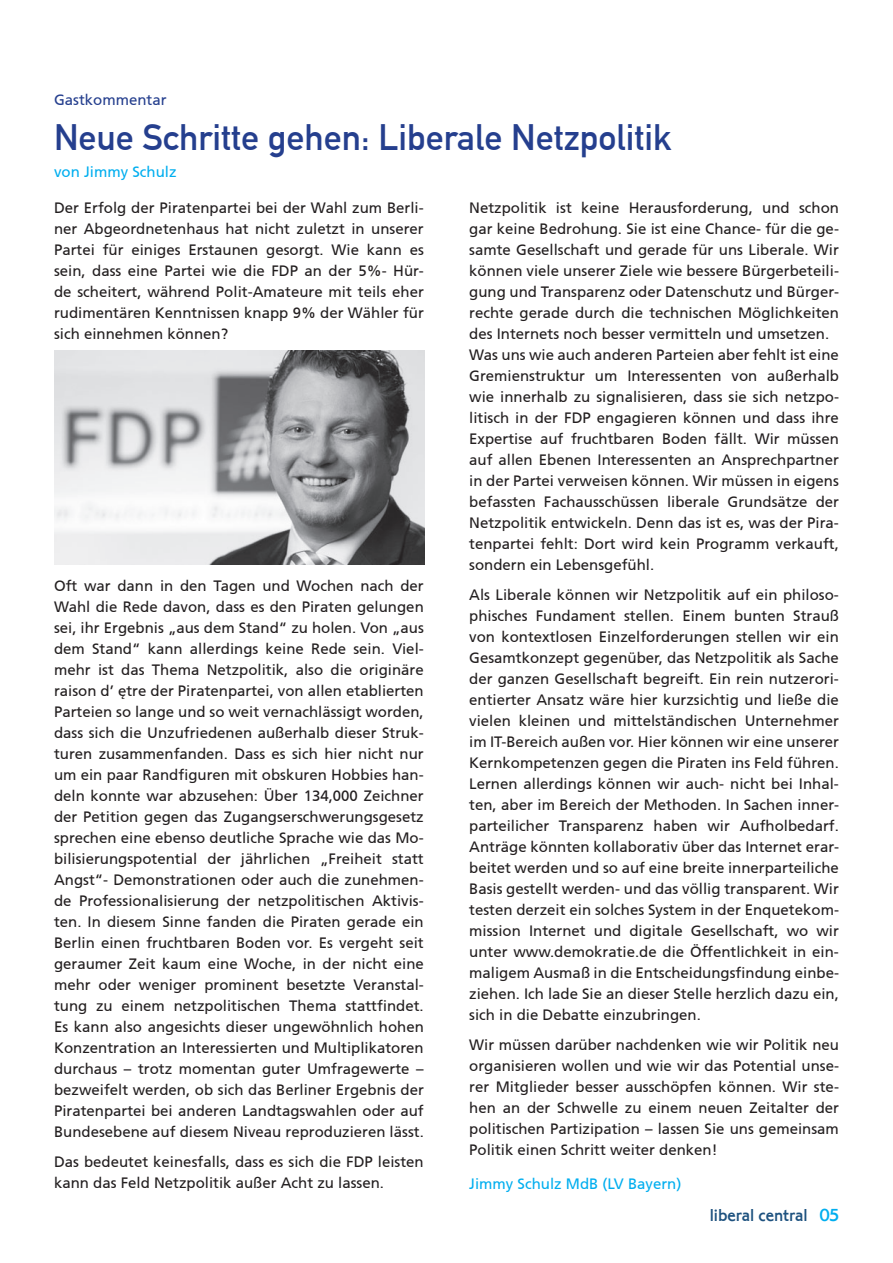
<style>
.page{position:relative;width:893px;height:1263px;background:#fff}
.page>*{position:absolute;margin:0;border:0;box-sizing:border-box;transform-origin:0 0}
.t1{font:36px "DIN Mittelschrift LT";color:#253f8e}
.t2{font:18px "Corinthian Medium Plain";color:#1e527f}
.t3{font:15px/21px "Frutiger CE";color:#231f20;text-align:justify}
.t4{font:15px "Frutiger CE";color:#00aeef}
.t5{font:15px "Frutiger CE";color:#253f8e}
.s1{color:#00aeef}
</style>
<div class="page">
<img style="left:54px;top:350px;width:370px;height:214px">
<p class="t5" style="left:54px;top:91px;width:114px">Gastkommentar</p>
<h1 class="t1" style="left:54px;top:116px;width:619px">Neue Schritte gehen: Liberale Netzpolitik</h1>
<p class="t4" style="left:54px;top:163px;width:124px">von Jimmy Schulz</p>
<p class="t3" style="left:54px;top:197px;width:371px">Der Erfolg der Piratenpartei bei der Wahl zum Berli&shy;ner Abgeordnetenhaus hat nicht zuletzt in unserer Partei für einiges Erstaunen gesorgt. Wie kann es sein, dass eine Partei wie die FDP an der 5%- Hür&shy;de scheitert, während Polit-Amateure mit teils eher rudimentären Kenntnissen knapp 9% der Wähler für sich einnehmen können?</p>
<p class="t3" style="left:469px;top:197px;width:371px;text-align:left">Netzpolitik ist keine Herausforderung, und schon gar keine Bedrohung. Sie ist eine Chance- für die ge&shy;samte Gesellschaft und gerade für uns Liberale. Wir können viele unserer Ziele wie bessere Bürgerbeteili&shy;gung und Transparenz oder Datenschutz und Bürger&shy;rechte gerade durch die technischen Möglichkeiten des Internets noch besser vermitteln und umsetzen.<br>Was uns wie auch anderen Parteien aber fehlt ist eine Gremienstruktur um Interessenten von außerhalb wie innerhalb zu signalisieren, dass sie sich netzpo&shy;litisch in der FDP engagieren können und dass ihre Expertise auf fruchtbaren Boden fällt. Wir müssen auf allen Ebenen Interessenten an Ansprechpartner in der Partei verweisen können. Wir müssen in eigens befassten Fachausschüssen liberale Grundsätze der Netzpolitik entwickeln. Denn das ist es, was der Pira&shy;tenpartei fehlt: Dort wird kein Programm verkauft, sondern ein Lebensgefühl.</p>
<p class="t3" style="left:469px;top:584px;width:371px">Als Liberale können wir Netzpolitik auf ein philoso&shy;phisches Fundament stellen. Einem bunten Strauß von kontextlosen Einzelforderungen stellen wir ein Gesamtkonzept gegenüber, das Netzpolitik als Sache der ganzen Gesellschaft begreift. Ein rein nutzerori&shy;entierter Ansatz wäre hier kurzsichtig und ließe die vielen kleinen und mittelständischen Unternehmer im IT-Bereich außen vor. Hier können wir eine unserer Kernkompetenzen gegen die Piraten ins Feld führen.<br>Lernen allerdings können wir auch- nicht bei Inhal&shy;ten, aber im Bereich der Methoden. In Sachen inner&shy;parteilicher Transparenz haben wir Aufholbedarf.<br>Anträge könnten kollaborativ über das Internet erar&shy;beitet werden und so auf eine breite innerparteiliche Basis gestellt werden- und das völlig transparent. Wir testen derzeit ein solches System in der Enquetekom&shy;mission Internet und digitale Gesellschaft, wo wir unter www.demokratie.de die Öffentlichkeit in ein&shy;maligem Ausmaß in die Entscheidungsfindung einbe&shy;ziehen. Ich lade Sie an dieser Stelle herzlich dazu ein, sich in die Debatte einzubringen.</p>
<p class="t3" style="left:469px;top:1034px;width:371px">Wir müssen darüber nachdenken wie wir Politik neu organisieren wollen und wie wir das Potential unse&shy;rer Mitglieder besser ausschöpfen können. Wir ste&shy;hen an der Schwelle zu einem neuen Zeitalter der politischen Partizipation – lassen Sie uns gemeinsam Politik einen Schritt weiter denken!</p>
<p class="t4" style="left:469px;top:1175px;width:214px">Jimmy Schulz MdB (LV Bayern)</p>
<p class="t3" style="left:54px;top:575px;width:371px">Oft war dann in den Tagen und Wochen nach der Wahl die Rede davon, dass es den Piraten gelungen sei, ihr Ergebnis „aus dem Stand“ zu holen. Von „aus dem Stand“ kann allerdings keine Rede sein. Viel&shy;mehr ist das Thema Netzpolitik, also die originäre raison d’ être der Piratenpartei, von allen etablierten Parteien so lange und so weit vernachlässigt worden, dass sich die Unzufriedenen außerhalb dieser Struk&shy;turen zusammenfanden. Dass es sich hier nicht nur um ein paar Randfiguren mit obskuren Hobbies han&shy;deln konnte war abzusehen: Über 134,000 Zeichner der Petition gegen das Zugangserschwerungsgesetz sprechen eine ebenso deutliche Sprache wie das Mo&shy;bilisierungspotential der jährlichen „Freiheit statt Angst“- Demonstrationen oder auch die zunehmen&shy;de Professionalisierung der netzpolitischen Aktivis&shy;ten. In diesem Sinne fanden die Piraten gerade ein Berlin einen fruchtbaren Boden vor. Es vergeht seit geraumer Zeit kaum eine Woche, in der nicht eine mehr oder weniger prominent besetzte Veranstal&shy;tung zu einem netzpolitischen Thema stattfindet.<br>Es kann also angesichts dieser ungewöhnlich hohen Konzentration an Interessierten und Multiplikatoren durchaus – trotz momentan guter Umfragewerte – bezweifelt werden, ob sich das Berliner Ergebnis der Piratenpartei bei anderen Landtagswahlen oder auf Bundesebene auf diesem Niveau reproduzieren lässt.</p>
<p class="t3" style="left:54px;top:1151px;width:371px">Das bedeutet keinesfalls, dass es sich die FDP leisten kann das Feld Netzpolitik außer Acht zu lassen.</p>
<p class="t2" style="left:710px;top:1204px;width:131px">liberal central <span class="s1">05</span></p>
</div>
